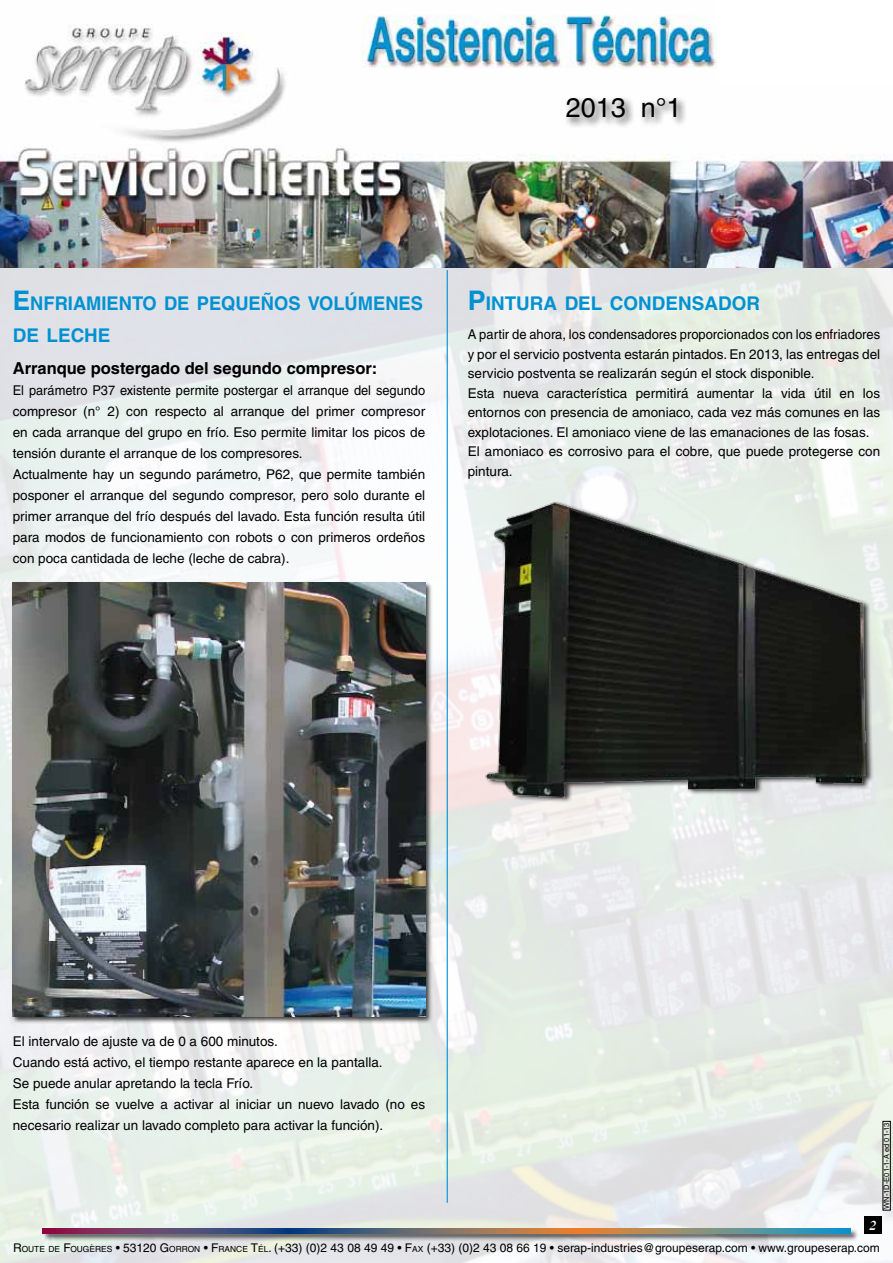
<style>
.page{position:relative;width:893px;height:1263px;background:#fff}
.page>*{position:absolute;margin:0;border:0;box-sizing:border-box;transform-origin:0 0}
.t1{font:27px "Helvetica";color:#000}
.t2{font:700 18.9px/32.4px "Helvetica";color:#0091d2}
.t3{font:700 16.5px "Helvetica";color:#000}
.t4{font:13.5px/21px "Helvetica";color:#000;scale:.95 1}
.t5{font:13.5px/19.5px "Helvetica";color:#000;scale:.96 1}
.t6{font:13.5px/21px "Helvetica";color:#000}
.t7{font:italic 700 13.5px "Caslon 224 IT Cby BT";color:#fff;scale:.9 1}
.t8{font:12px "Helvetica";color:#000}
.t9{font:7.5px "Helvetica";color:#000}
.s1{font-size:27px}
.s2{font-style:inherit}
.s3{font-size:8.4px}
</style>
<div class="page">
<hr style="left:447px;top:270px;width:1px;height:933px;background:#0091d2">
<div style="left:11px;top:581px;width:422px;height:443px;background:#000;opacity:.75"></div>
<img style="left:13px;top:583px;width:412px;height:433px">
<img style="left:480px;top:497px;width:393px;height:305px">
<div style="left:880px;top:1118px;width:13px;height:103px;background:#000;opacity:.75"></div>
<img style="left:0;top:14px;width:893px;height:254px">
<div style="left:563px;top:95px;width:124px;height:33px;background:#000;opacity:.75"></div>
<div style="left:718px;top:0;width:175px;height:83px;background:#fff"></div>
<div style="left:864px;top:1216px;width:18px;height:18px;background:#000"></div>
<div style="left:42px;top:1228px;width:817px;height:14px;background:#000;opacity:.75"></div>
<svg style="left:43px;top:1229px;width:807px;height:4px;background:#716870"></svg>
<h1 class="t1" style="left:566px;top:92px;width:117px">2013 n°1</h1>
<h2 class="t2" style="left:13px;top:287px;width:412px"><span class="s1">E</span>NFRIAMIENTO DE PEQUEÑOS VOLÚMENES<br>DE LECHE</h2>
<p class="t3" style="left:13px;top:358px;width:366px">Arranque postergado del segundo compresor:</p>
<p class="t4" style="left:13px;top:380px;width:436px">El parámetro P37 existente permite postergar el arranque del segundo compresor (n° 2) con respecto al arranque del primer compresor en cada arranque del grupo en frío. Eso permite limitar los picos de tensión durante el arranque de los compresores.<br>Actualmente hay un segundo parámetro, P62, que permite también posponer el arranque del segundo compresor, pero solo durante el primer arranque del frío después del lavado. Esta función resulta útil para modos de funcionamiento con robots o con primeros ordeños con poca cantidada de leche (leche de cabra).</p>
<h2 class="t2" style="left:468px;top:287px;width:294px"><span class="s1">P</span>INTURA DEL CONDENSADOR</h2>
<p class="t5" style="left:468px;top:325px;width:431px">A partir de ahora, los condensadores proporcionados con los enfriadores y por el servicio postventa estarán pintados. En 2013, las entregas del servicio postventa se realizarán según el stock disponible.<br>Esta nueva característica permitirá aumentar la vida útil en los entornos con presencia de amoniaco, cada vez más comunes en las explotaciones. El amoniaco viene de las emanaciones de las fosas.<br>El amoniaco es corrosivo para el cobre, que puede protegerse con pintura.</p>
<p class="t6" style="left:13px;top:1031px;width:414px">El intervalo de ajuste va de 0 a 600 minutos.<br>Cuando está activo, el tiempo restante aparece en la pantalla.<br>Se puede anular apretando la tecla Frío.<br>Esta función se vuelve a activar al iniciar un nuevo lavado (no es necesario realizar un lavado completo para activar la función).</p>
<p class="t9" style="left:882px;top:1209px;width:88px;rotate:-90deg">WN-1D-E01-1-A ed 01-13</p>
<p class="t7" style="left:869px;top:1217px;width:9px">2</p>
<p class="t8" style="left:13px;top:1240px;width:868px"><span class="s2">R</span><span class="s3">OUTE DE</span> f<span class="s3">OUGÈRES</span> <span class="s2">• 53120 G</span> <span class="s3">ORRON</span> <span class="s2">• F</span><span class="s3">RANCE</span> <span class="s2">T</span><span class="s3">ÉL</span><span class="s2">. (+33) (0)2 43 08 49 49 • F</span><span class="s3">AX</span> <span class="s2">(+33) (0)2 43 08 66 19 •</span> serap-industries@groupeserap.com • www.groupeserap.com</p>
</div>
